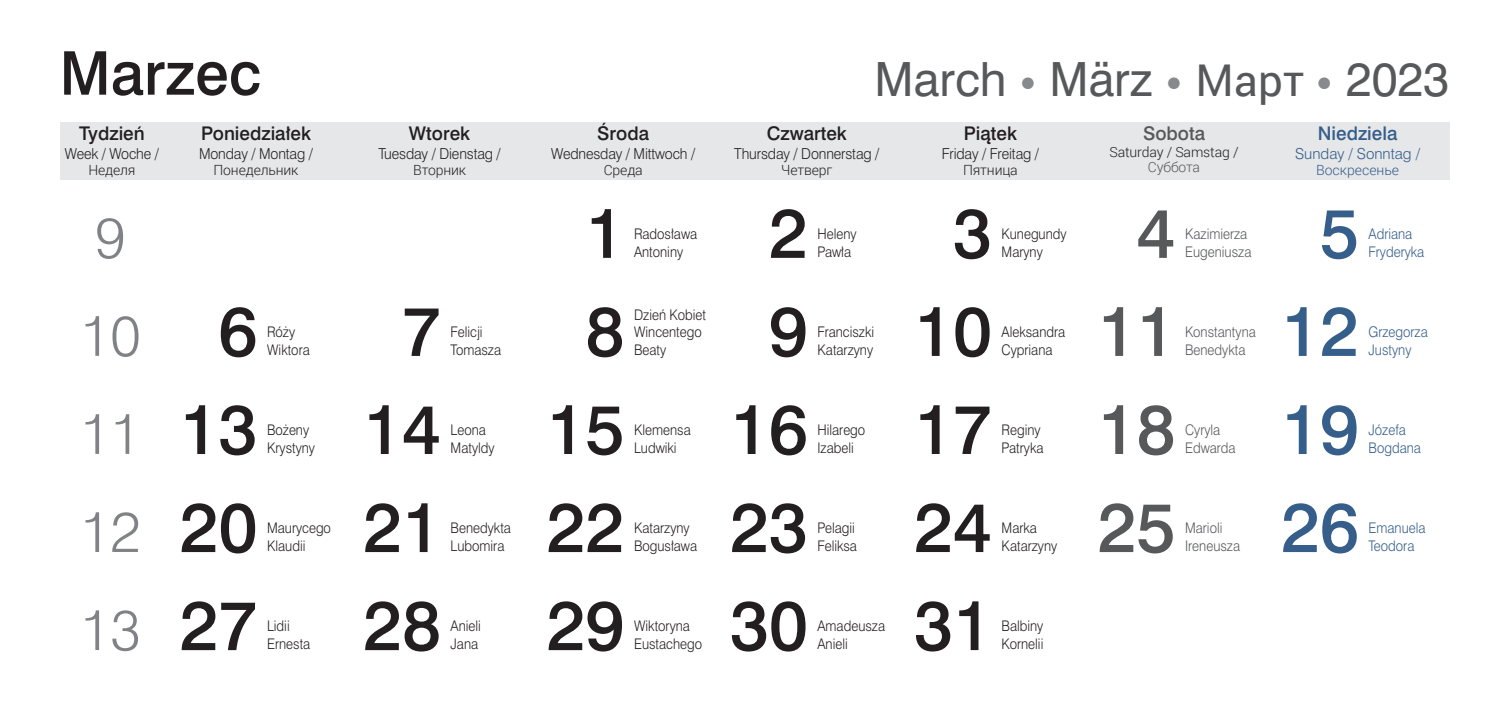
<style>
.page{position:relative;width:1509px;height:715px;background:#fff}
.page>*{position:absolute;margin:0;border:0;box-sizing:border-box;transform-origin:0 0}
.t1{font:64.75px/98px "Swis 721 Md PL";color:#231f20;text-align:justify}
.t2{font:64.75px "Swis 721 Md PL";color:#355e8a}
.t3{font:64.75px "Swis 721 Md PL";color:#57585a}
.t4{font:56px "Swis 721 Md PL";color:#231f20}
.t5{font:52.68px/98px "Swis 721 Lt PL";color:#808285;text-align:justify}
.t6{font:43.75px "Swis 721 PL";color:#57585a}
.t7{font:17.5px "Swis 721 Md PL";color:#231f20}
.t8{font:17.5px "Swis 721 Md PL";color:#355e8a}
.t9{font:17.5px "Swis 721 Md PL";color:#57585a}
.t10{font:14px "Swis 721 Lt PL";letter-spacing:-.01em;color:#231f20;scale:.94 1}
.t11{font:300 14px "Roboto";letter-spacing:-.01em;color:#231f20}
.t12{font:14px "Swis 721 Lt PL";color:#355e8a}
.t13{font:300 14px "Roboto";color:#355e8a}
.t14{font:300 14px "Roboto";letter-spacing:-.01em;color:#57585a}
.t15{font:13.65px/17.5px "Swis 721 Lt PL";color:#231f20;scale:.9 1}
.t16{font:13.65px/17.5px "Swis 721 Lt PL";color:#57585a;scale:.9 1}
.t17{font:13.65px/17.5px "Swis 721 Lt PL";color:#355e8a;scale:.9 1}
.s1{font-family:"Museo Sans 100";color:#87898c}
.s2{font-family:"Roboto"}
</style>
<div class="page">
<div style="left:60px;top:122px;width:1389px;height:58px;background:#e6e7e9"></div>
<h2 class="t4" style="left:60px;top:37px;width:203px">Marzec</h2>
<p class="t7" style="left:79px;top:122px;width:67px">Tydzień</p>
<p class="t10" style="left:65px;top:145px;width:102px">Week / Woche /</p>
<p class="t11" style="left:88px;top:160px;width:49px">Неделя</p>
<h3 class="t5" style="left:95px;top:188px;width:32px">9</h3>
<h3 class="t5" style="left:80px;top:286px;width:62px">10<br>11<br>12<br>13</h3>
<p class="t7" style="left:201px;top:122px;width:112px">Poniedziałek</p>
<p class="t10" style="left:199px;top:145px;width:123px">Monday / Montag /</p>
<p class="t11" style="left:213px;top:160px;width:86px">Понедельник</p>
<h1 class="t1" style="left:218px;top:281px;width:40px">6</h1>
<p class="t15" style="left:267px;top:323px;width:49px">Róży<br>Wiktora</p>
<h1 class="t1" style="left:180px;top:379px;width:79px">13</h1>
<p class="t15" style="left:267px;top:421px;width:55px">Bożeny<br>Krystyny</p>
<h1 class="t1" style="left:180px;top:477px;width:79px">20</h1>
<p class="t15" style="left:267px;top:519px;width:72px">Maurycego<br>Klaudii</p>
<h1 class="t1" style="left:180px;top:575px;width:79px">27</h1>
<p class="t15" style="left:267px;top:617px;width:49px">Lidii<br>Ernesta</p>
<p class="t7" style="left:409px;top:122px;width:63px">Wtorek</p>
<p class="t10" style="left:378px;top:145px;width:131px">Tuesday / Dienstag /</p>
<p class="t11" style="left:413px;top:160px;width:54px">Вторник</p>
<h1 class="t1" style="left:402px;top:281px;width:40px">7</h1>
<p class="t15" style="left:450px;top:323px;width:58px">Felicji<br>Tomasza</p>
<h1 class="t1" style="left:363px;top:379px;width:79px">14</h1>
<p class="t15" style="left:450px;top:421px;width:50px">Leona<br>Matyldy</p>
<h1 class="t1" style="left:363px;top:477px;width:79px">21</h1>
<p class="t15" style="left:450px;top:519px;width:68px">Benedykta<br>Lubomira</p>
<h1 class="t1" style="left:363px;top:575px;width:79px">28</h1>
<p class="t15" style="left:450px;top:617px;width:35px">Anieli<br>Jana</p>
<p class="t7" style="left:597px;top:122px;width:53px">Środa</p>
<p class="t10" style="left:551px;top:145px;width:155px">Wednesday / Mittwoch /</p>
<p class="t11" style="left:603px;top:160px;width:40px">Среда</p>
<h1 class="t1" style="left:585px;top:183px;width:40px">1</h1>
<p class="t15" style="left:634px;top:225px;width:72px">Radosława<br>Antoniny</p>
<h1 class="t1" style="left:585px;top:281px;width:40px">8</h1>
<p class="t15" style="left:634px;top:305px;width:81px">Dzień Kobiet<br>Wincentego<br>Beaty</p>
<h1 class="t1" style="left:546px;top:379px;width:79px">15</h1>
<p class="t15" style="left:634px;top:421px;width:65px">Klemensa<br>Ludwiki</p>
<h1 class="t1" style="left:546px;top:477px;width:79px">22</h1>
<p class="t15" style="left:634px;top:519px;width:72px">Katarzyny<br>Bogusława</p>
<h1 class="t1" style="left:546px;top:575px;width:79px">29</h1>
<p class="t15" style="left:634px;top:617px;width:77px">Wiktoryna<br>Eustachego</p>
<h3 class="t6" style="left:874px;top:50px;width:576px">March <span class="s1">•</span> März <span class="s1">•</span> <span class="s2">Март</span> <span class="s1">•</span> 2023</h3>
<p class="t7" style="left:766px;top:122px;width:82px">Czwartek</p>
<p class="t10" style="left:734px;top:145px;width:156px">Thursday / Donnerstag /</p>
<p class="t11" style="left:781px;top:160px;width:53px">Четверг</p>
<h1 class="t1" style="left:769px;top:183px;width:40px">2</h1>
<p class="t15" style="left:817px;top:225px;width:45px">Heleny<br>Pawła</p>
<h1 class="t1" style="left:769px;top:281px;width:40px">9</h1>
<p class="t15" style="left:817px;top:323px;width:64px">Franciszki<br>Katarzyny</p>
<h1 class="t1" style="left:730px;top:379px;width:79px">16</h1>
<p class="t15" style="left:817px;top:421px;width:55px">Hilarego<br>Izabeli</p>
<h1 class="t1" style="left:730px;top:477px;width:79px">23</h1>
<p class="t15" style="left:817px;top:519px;width:45px">Pelagii<br>Feliksa</p>
<h1 class="t1" style="left:730px;top:575px;width:79px">30</h1>
<p class="t15" style="left:817px;top:617px;width:77px">Amadeusza<br>Anieli</p>
<p class="t7" style="left:963px;top:122px;width:55px">Piątek</p>
<p class="t10" style="left:941px;top:145px;width:105px">Friday / Freitag /</p>
<p class="t11" style="left:962px;top:160px;width:56px">Пятница</p>
<h1 class="t1" style="left:914px;top:183px;width:79px;text-indent:39px">3<br>10<br>17<br>24<br>31</h1>
<p class="t15" style="left:1001px;top:225px;width:74px">Kunegundy<br>Maryny</p>
<p class="t15" style="left:1001px;top:323px;width:72px">Aleksandra<br>Cypriana</p>
<p class="t15" style="left:1001px;top:421px;width:48px">Reginy<br>Patryka</p>
<p class="t15" style="left:1001px;top:519px;width:63px">Marka<br>Katarzyny</p>
<p class="t15" style="left:1001px;top:617px;width:48px">Balbiny<br>Kornelii</p>
<p class="t9" style="left:1142px;top:122px;width:63px">Sobota</p>
<p class="t11" style="left:1109px;top:142px;width:131px">Saturday / Samstag /</p>
<p class="t14" style="left:1147px;top:158px;width:54px">Суббота</p>
<h1 class="t3" style="left:1136px;top:190px;width:40px">4</h1>
<p class="t16" style="left:1184px;top:225px;width:75px">Kazimierza<br>Eugeniusza</p>
<h1 class="t3" style="left:1097px;top:288px;width:79px">11</h1>
<p class="t16" style="left:1184px;top:323px;width:80px">Konstantyna<br>Benedykta</p>
<h1 class="t3" style="left:1097px;top:386px;width:79px">18</h1>
<p class="t16" style="left:1184px;top:421px;width:58px">Cyryla<br>Edwarda</p>
<h1 class="t3" style="left:1097px;top:484px;width:79px">25</h1>
<p class="t16" style="left:1184px;top:519px;width:63px">Marioli<br>Ireneusza</p>
<p class="t8" style="left:1317px;top:122px;width:81px">Niedziela</p>
<p class="t12" style="left:1294px;top:145px;width:126px">Sunday / Sonntag /</p>
<p class="t13" style="left:1315px;top:160px;width:85px">Воскресенье</p>
<h1 class="t2" style="left:1319px;top:190px;width:40px">5</h1>
<p class="t17" style="left:1368px;top:225px;width:63px">Adriana<br>Fryderyka</p>
<h1 class="t2" style="left:1280px;top:288px;width:79px">12</h1>
<p class="t17" style="left:1368px;top:323px;width:67px">Grzegorza<br>Justyny</p>
<h1 class="t2" style="left:1280px;top:386px;width:79px">19</h1>
<p class="t17" style="left:1368px;top:421px;width:60px">Józefa<br>Bogdana</p>
<h1 class="t2" style="left:1280px;top:484px;width:79px">26</h1>
<p class="t17" style="left:1368px;top:519px;width:65px">Emanuela<br>Teodora</p>
</div>
